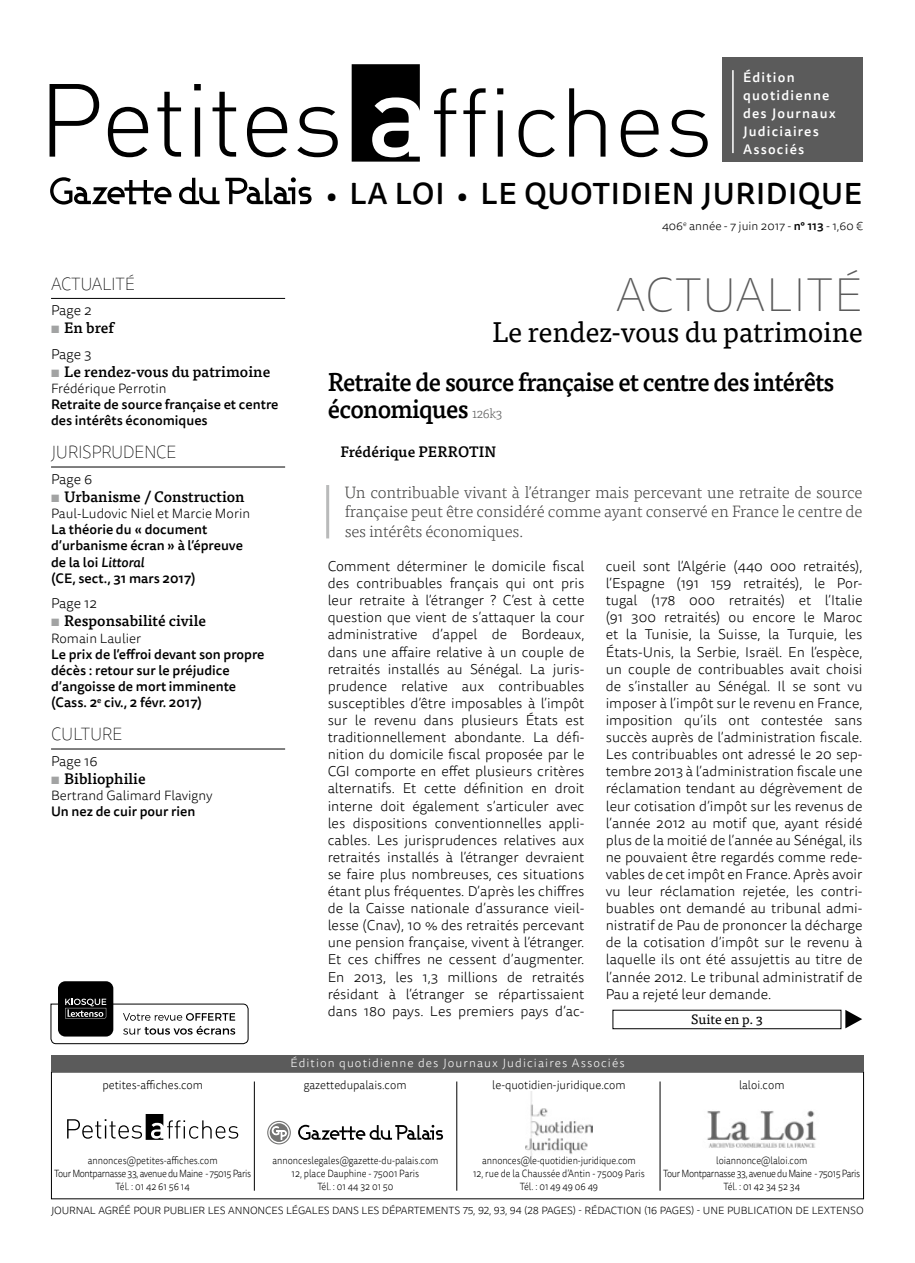
<style>
.page{position:relative;width:915px;height:1263px;background:#fff}
.page>*{position:absolute;margin:0;border:0;box-sizing:border-box;transform-origin:0 0}
.t1{font:100 48px "Tisa Sans OT";letter-spacing:.01em;color:#5b5b5b}
.t2{font:500 30px "Tisa Sans OT";letter-spacing:.02em;color:#000}
.t3{font:28.5px "Tisa OT";letter-spacing:-.01em;color:#000}
.t4{font:500 25.5px/27px "Tisa OT";letter-spacing:-.03em;color:#000;scale:.95 1}
.t5{font:100 18px "Tisa Sans OT";letter-spacing:-.02em;color:#000;scale:.95 1}
.t6{font:300 16.5px/19.5px "Tisa OT";letter-spacing:-.01em;color:#444443;text-align:justify}
.t7{font:500 15px "Tisa OT";color:#000}
.t8{font:300 14.25px/17.1px "Tisa Sans OT";color:#000;text-align:justify}
.t9{font:500 13.5px/16.2px "Tisa Sans OT";color:#000}
.t10{font:300 13.5px "Tisa Sans OT";color:#000}
.t11{font:500 13.5px/18px "Tisa Sans OT";letter-spacing:.09em;color:#fff}
.t12{font:13.5px "Tisa OT";color:#000}
.t13{font:300 12px "Tisa Sans OT";color:#000;scale:.95 1}
.t14{font:300 12px "Tisa Sans OT";letter-spacing:.09em;color:#fff}
.t15{font:300 12px "Tisa Sans OT";color:#000}
.t16{font:300 10.5px/12.6px "Tisa Sans OT";letter-spacing:-.04em;color:#000;text-align:center;scale:.88 1}
.t17{font:300 10.5px/12.6px "Tisa Sans OT";letter-spacing:-.01em;color:#000;text-align:center;scale:.88 1}
.t18{font:300 10.5px "Tisa Sans OT";letter-spacing:-.01em;color:#000}
.s1{font-weight:700;color:#a2a3a3}
.s2{font-style:italic}
.s3{font-size:27px}
.s4{font-weight:500}
.s5{font-weight:300;font-size:13.5px;color:#5b5b5b}
</style>
<div class="page">
<div style="left:721px;top:58px;width:140px;height:104px;background:#5b5b5b"></div>
<hr style="left:732px;top:70px;width:1px;height:83px;background:#fff">
<svg style="left:50px;top:84px;width:49px;height:73px"></svg>
<svg style="left:108px;top:107px;width:40px;height:50px"></svg>
<svg style="left:157px;top:92px;width:24px;height:65px"></svg>
<svg style="left:194px;top:84px;width:7px;height:73px"></svg>
<svg style="left:212px;top:92px;width:24px;height:65px"></svg>
<svg style="left:247px;top:107px;width:40px;height:50px"></svg>
<svg style="left:297px;top:107px;width:40px;height:50px"></svg>
<svg style="left:351px;top:64px;width:68px;height:98px"></svg>
<svg style="left:434px;top:88px;width:22px;height:69px"></svg>
<svg style="left:463px;top:88px;width:22px;height:69px"></svg>
<svg style="left:497px;top:88px;width:6px;height:69px"></svg>
<svg style="left:518px;top:110px;width:36px;height:47px"></svg>
<svg style="left:569px;top:88px;width:36px;height:69px"></svg>
<svg style="left:620px;top:110px;width:38px;height:47px"></svg>
<svg style="left:669px;top:110px;width:38px;height:47px"></svg>
<svg style="left:50px;top:177px;width:121px;height:28px"></svg>
<svg style="left:179px;top:178px;width:40px;height:26px"></svg>
<svg style="left:225px;top:177px;width:86px;height:27px"></svg>
<img style="left:525px;top:1091px;width:67px;height:65px">
<svg style="left:67px;top:1114px;width:171px;height:26px"></svg>
<img style="left:707px;top:1110px;width:110px;height:38px">
<hr style="left:659px;top:1081px;width:1px;height:110px;background:#000">
<hr style="left:456px;top:1081px;width:1px;height:110px;background:#000">
<hr style="left:254px;top:1081px;width:1px;height:110px;background:#000">
<svg style="left:269px;top:1123px;width:19px;height:19px"></svg>
<svg style="left:298px;top:1125px;width:145px;height:15px"></svg>
<svg style="left:271px;top:1126px;width:16px;height:14px"></svg>
<div style="left:267px;top:1121px;width:24px;height:23px;border:1px solid #747473;border-radius:50%"></div>
<div style="left:51px;top:1055px;width:812px;height:16px;background:#5b5b5b"></div>
<div style="left:58px;top:981px;width:55px;height:55px;background:#000;border-radius:7px"></div>
<svg style="left:50px;top:999px;width:199px;height:45px"></svg>
<div style="left:612px;top:1010px;width:229px;height:19px;border:1px solid #000"></div>
<svg style="left:845px;top:1010px;width:16px;height:18px"></svg>
<hr style="left:51px;top:298px;width:234px;height:1px;background:#000">
<hr style="left:51px;top:467px;width:234px;height:1px;background:#000">
<hr style="left:51px;top:749px;width:234px;height:1px;background:#000">
<hr style="left:326px;top:485px;width:3px;height:53px;background:#b9baba">
<p class="t5" style="left:51px;top:273px;width:63px">ACTUALITÉ</p>
<p class="t8" style="left:51px;top:303px;width:42px">Page 2</p>
<p class="t7" style="left:51px;top:319px;width:64px"><span class="s1">▪</span> En bref</p>
<p class="t8" style="left:51px;top:346px;width:42px">Page 3</p>
<p class="t7" style="left:51px;top:362px;width:221px"><span class="s1">▪</span> Le rendez-vous du patrimoine</p>
<p class="t10" style="left:51px;top:380px;width:117px">Frédérique Perrotin</p>
<p class="t9" style="left:51px;top:397px;width:229px">Retraite de source française et centre des intérêts économiques</p>
<p class="t5" style="left:51px;top:441px;width:133px">JU RISPRU DENCE</p>
<p class="t8" style="left:51px;top:471px;width:43px">Page 6</p>
<p class="t7" style="left:51px;top:487px;width:195px"><span class="s1">▪</span> Urbanisme / Construction</p>
<p class="t10" style="left:51px;top:505px;width:201px">Paul-Ludovic Niel et Marcie Morin</p>
<p class="t9" style="left:51px;top:522px;width:193px">La théorie du « document d’urbanisme écran » à l’épreuve de la loi <span class="s2">Littoral<br></span>(CE, sect., 31 mars 2017)</p>
<p class="t8" style="left:51px;top:596px;width:47px">Page 12</p>
<p class="t7" style="left:51px;top:612px;width:156px"><span class="s1">▪</span> Responsabilité civile</p>
<p class="t10" style="left:51px;top:630px;width:92px">Romain Laulier</p>
<p class="t9" style="left:51px;top:647px;width:215px">Le prix de l’effroi devant son propre décès : retour sur le préjudice d’angoisse de mort imminente (Cass. 2<sup>e</sup> civ., 2 févr. 2017)</p>
<p class="t5" style="left:51px;top:723px;width:12px">CULTU</p>
<p class="t5" style="left:102px;top:723px;width:23px">RE</p>
<p class="t8" style="left:51px;top:753px;width:48px">Page 16</p>
<p class="t7" style="left:51px;top:769px;width:96px"><span class="s1">▪</span> Bibliophilie</p>
<p class="t10" style="left:51px;top:787px;width:163px">Bertrand Galimard Flavigny</p>
<p class="t9" style="left:51px;top:804px;width:146px">Un nez de cuir pour rien</p>
<p class="t13" style="left:102px;top:1077px;width:107px">petites-affiches.com</p>
<p class="t11" style="left:742px;top:69px;width:94px">Édition quotidienne des Journaux<br>Judiciaires<br>Associés</p>
<h2 class="t2" style="left:326px;top:175px;width:537px"><span class="s3">•</span> LA LOI <span class="s3">•</span> LE QUOTIDIEN JURIDIQUE</h2>
<p class="t15" style="left:661px;top:219px;width:202px">406<sup>e</sup> année - 7 juin 2017 - <span class="s4">n° 113</span> - 1,60 €</p>
<h1 class="t1" style="left:615px;top:267px;width:248px">ACTUALITÉ</h1>
<h3 class="t3" style="left:492px;top:315px;width:371px">Le rendez-vous du patrimoine</h3>
<h3 class="t4" style="left:327px;top:369px;width:534px">Retraite de source française et centre des intérêts économiques <span class="s5">126k3</span></h3>
<p class="t7" style="left:340px;top:443px;width:157px">Frédérique PERROTIN</p>
<p class="t6" style="left:344px;top:483px;width:519px">Un contribuable vivant à l’étranger mais percevant une retraite de source française peut être considéré comme ayant conservé en France le centre de ses intérêts économiques.</p>
<p class="t8" style="left:327px;top:558px;width:258px">Comment déterminer le domicile fiscal des contribuables français qui ont pris leur retraite à l’étranger ? C’est à cette question que vient de s’attaquer la cour administrative d’appel de Bordeaux, dans une affaire relative à un couple de retraités installés au Sénégal. La juris&shy;prudence relative aux contribuables susceptibles d’être imposables à l’impôt sur le revenu dans plusieurs États est traditionnellement abondante. La défi&shy;nition du domicile fiscal proposée par le CGI comporte en effet plusieurs critères alternatifs. Et cette définition en droit interne doit également s’articuler avec les dispositions conventionnelles appli&shy;cables. Les jurisprudences relatives aux retraités installés à l’étranger devraient se faire plus nombreuses, ces situations étant plus fréquentes. D’après les chiffres de la Caisse nationale d’assurance vieil&shy;lesse (Cnav), 10 % des retraités percevant une pension française, vivent à l’étranger.<br>Et ces chiffres ne cessent d’augmenter.<br>En 2013, les 1,3 millions de retraités résidant à l’étranger se répartissaient dans 180 pays. Les premiers pays d’ac-</p>
<p class="t8" style="left:605px;top:558px;width:258px">cueil sont l’Algérie (440 000 retraités), l’Espagne (191 159 retraités), le Por&shy;tugal (178 000 retraités) et l’Italie (91 300 retraités) ou encore le Maroc et la Tunisie, la Suisse, la Turquie, les États-Unis, la Serbie, Israël. En l’espèce, un couple de contribuables avait choisi de s’installer au Sénégal. Il se sont vu imposer à l’impôt sur le revenu en France, imposition qu’ils ont contestée sans succès auprès de l’administration fiscale.<br>Les contribuables ont adressé le 20 sep&shy;tembre 2013 à l’administration fiscale une réclamation tendant au dégrèvement de leur cotisation d’impôt sur les revenus de l’année 2012 au motif que, ayant résidé plus de la moitié de l’année au Sénégal, ils ne pouvaient être regardés comme rede&shy;vables de cet impôt en France. Après avoir vu leur réclamation rejetée, les contri&shy;buables ont demandé au tribunal admi&shy;nistratif de Pau de prononcer la décharge de la cotisation d’impôt sur le revenu à laquelle ils ont été assujettis au titre de l’année 2012. Le tribunal administratif de Pau a rejeté leur demande.</p>
<p class="t12" style="left:691px;top:1012px;width:73px">Suite en p. 3</p>
<p class="t14" style="left:290px;top:1055px;width:335px">Édition quotidienne des Journaux Judiciaires Associés</p>
<p class="t13" style="left:303px;top:1077px;width:110px">gazettedupalais.com</p>
<p class="t13" style="left:492px;top:1077px;width:142px">le-quotidien-juridique.com</p>
<p class="t13" style="left:738px;top:1077px;width:49px">laloi.com</p>
<p class="t16" style="left:54px;top:1155px;width:225px">annonces@petites-affiches.com<br>Tour Montparnasse 33, avenue du Maine - 75015 Paris<br>Tél. : 01 42 61 56 14</p>
<p class="t17" style="left:272px;top:1155px;width:190px">annonceslegales@gazette-du-palais.com<br>12, place Dauphine - 75001 Paris<br>Tél. : 01 44 32 01 50</p>
<p class="t17" style="left:473px;top:1155px;width:197px">annonces@le-quotidien-juridique.com<br>12, rue de la Chaussée d’Antin - 75009 Paris<br>Tél. : 01 49 49 06 49</p>
<p class="t16" style="left:663px;top:1155px;width:225px">loiannonce@laloi.com<br>Tour Montparnasse 33, avenue du Maine - 75015 Paris<br>Tél. : 01 42 34 52 34</p>
<p class="t18" style="left:51px;top:1204px;width:814px">JOURNAL AGRÉÉ POUR PUBLIER LES ANNONCES LÉGALES DANS LES DÉPARTEMENTS 75, 92, 93, 94 (28 PAGES) - RÉDACTION (16 PAGES) - UNE PUBLICATION DE LEXTENSO</p>
</div>
